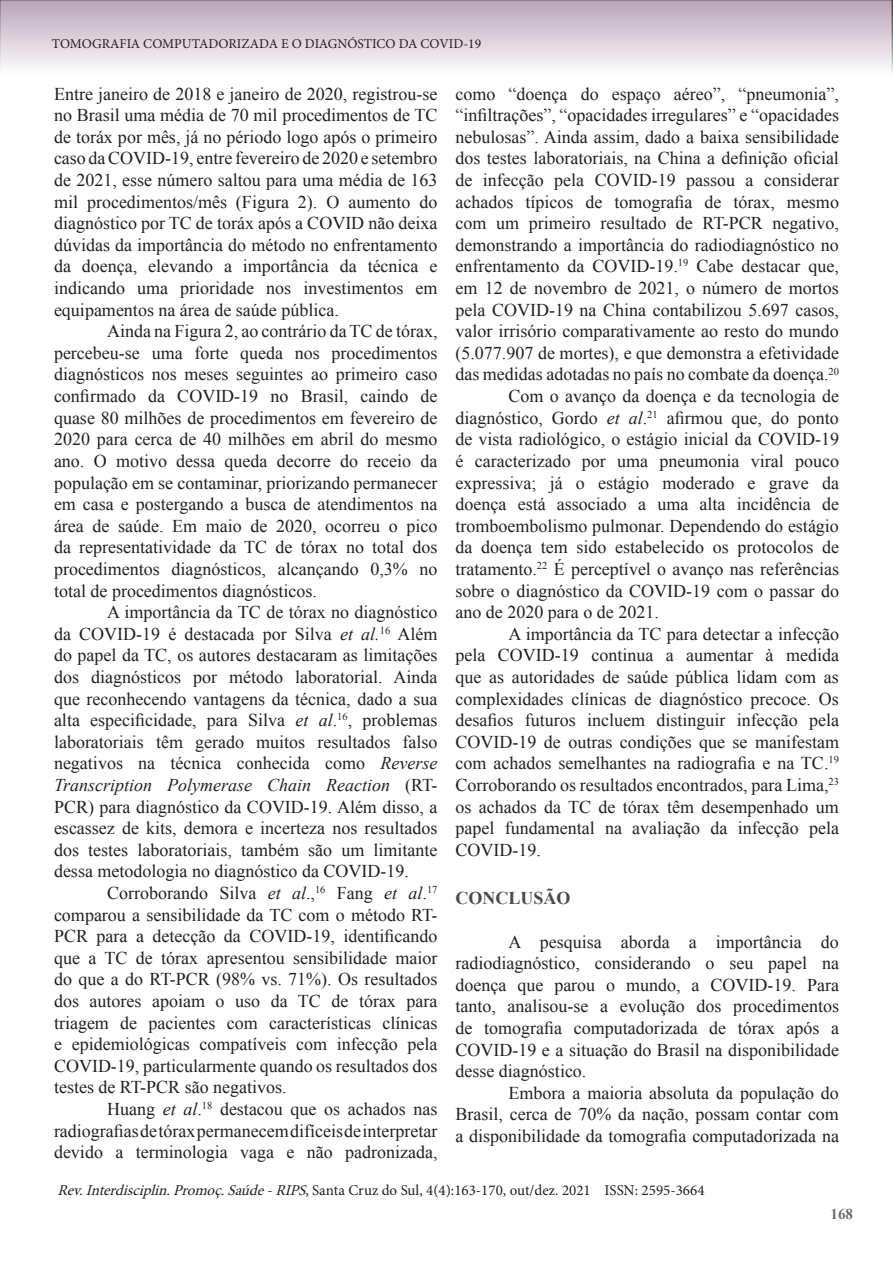
<style>
.page{position:relative;width:893px;height:1263px;background:#fff}
.page>*{position:absolute;margin:0;border:0;box-sizing:border-box;transform-origin:0 0}
.t1{font:18px/21.6px "Times New Roman";color:#231f20;text-align:justify}
.Título_1{font:700 18px "Times New Roman";color:#494a4b}
.t2{font:15px "Minion Pro";color:#231f20}
.t3{font:700 15px "Times New Roman";color:#6c6d70}
.t4{font:13.5px "Minion Pro";color:#231f20}
.s1{font-style:italic}
</style>
<div class="page">
<svg style="left:0;top:0;width:892px;height:71px;background:#d8ccd6"></svg>
<svg style="left:892px;top:0;width:1px;height:74px"></svg>
<p class="t4" style="left:52px;top:35px;width:431px">TOMOGRAFIA COMPUTADORIZADA E O DIAGNÓSTICO DA COVID-19</p>
<p class="t1" style="left:54px;top:83px;width:385px">Entre janeiro de 2018 e janeiro de 2020, registrou-se no Brasil uma média de 70 mil procedimentos de TC de toráx por mês, já no périodo logo após o primeiro caso da COVID-19, entre fevereiro de 2020 e setembro de 2021, esse número saltou para uma média de 163 mil procedimentos/mês (Figura 2). O aumento do diagnóstico por TC de toráx após a COVID não deixa dúvidas da importância do método no enfrentamento da doença, elevando a importância da técnica e indicando uma prioridade nos investimentos em equipamentos na área de saúde pública.</p>
<p class="t1" style="left:54px;top:320px;width:385px;text-indent:53px">Ainda na Figura 2, ao contrário da TC de tórax, percebeu-se uma forte queda nos procedimentos diagnósticos nos meses seguintes ao primeiro caso confirmado da COVID-19 no Brasil, caindo de quase 80 milhões de procedimentos em fevereiro de 2020 para cerca de 40 milhões em abril do mesmo ano. O motivo dessa queda decorre do receio da população em se contaminar, priorizando permanecer em casa e postergando a busca de atendimentos na área de saúde. Em maio de 2020, ocorreu o pico da representatividade da TC de tórax no total dos procedimentos diagnósticos, alcançando 0,3% no total de procedimentos diagnósticos.</p>
<p class="t1" style="left:54px;top:601px;width:385px;text-indent:53px">A importância da TC de tórax no diagnóstico da COVID-19 é destacada por Silva <span class="s1">et al.</span><sup>16</sup> Além do papel da TC, os autores destacaram as limitações dos diagnósticos por método laboratorial. Ainda que reconhecendo vantagens da técnica, dado a sua alta especificidade, para Silva <span class="s1">et al</span>.<sup>16</sup>, problemas laboratoriais têm gerado muitos resultados falso negativos na técnica conhecida como <span class="s1">Reverse Transcription Polymerase Chain Reaction</span> (RT-PCR) para diagnóstico da COVID-19. Além disso, a escassez de kits, demora e incerteza nos resultados dos testes laboratoriais, também são um limitante dessa metodologia no diagnóstico da COVID-19.</p>
<p class="t1" style="left:54px;top:882px;width:385px;text-indent:53px">Corroborando Silva <span class="s1">et al</span>.,<sup>16</sup> Fang <span class="s1">et al</span>.<sup>17 </sup>comparou a sensibilidade da TC com o método RT-PCR para a detecção da COVID-19, identificando que a TC de tórax apresentou sensibilidade maior do que a do RT-PCR (98% vs. 71%). Os resultados dos autores apoiam o uso da TC de tórax para triagem de pacientes com características clínicas e epidemiológicas compatíveis com infecção pela COVID-19, particularmente quando os resultados dos testes de RT-PCR são negativos.</p>
<p class="t1" style="left:54px;top:1098px;width:385px;text-indent:53px">Huang <span class="s1">et al</span>.<sup>18</sup> destacou que os achados nas radiografias de tórax permanecem difíceis de interpretar devido a terminologia vaga e não padronizada,</p>
<p class="t1" style="left:455px;top:83px;width:385px">como “doença do espaço aéreo”, “pneumonia”, “infiltrações”, “opacidades irregulares” e “opacidades nebulosas”. Ainda assim, dado a baixa sensibilidade dos testes laboratoriais, na China a definição oficial de infecção pela COVID-19 passou a considerar achados típicos de tomografia de tórax, mesmo com um primeiro resultado de RT-PCR negativo, demonstrando a importância do radiodiagnóstico no enfrentamento da COVID-19.<sup>19</sup> Cabe destacar que, em 12 de novembro de 2021, o número de mortos pela COVID-19 na China contabilizou 5.697 casos, valor irrisório comparativamente ao resto do mundo (5.077.907 de mortes), e que demonstra a efetividade das medidas adotadas no país no combate da doença.<sup>20</sup></p>
<p class="t1" style="left:455px;top:385px;width:385px;text-indent:53px">Com o avanço da doença e da tecnologia de diagnóstico, Gordo <span class="s1">et al</span>.<sup>21</sup> afirmou que, do ponto de vista radiológico, o estágio inicial da COVID-19 é caracterizado por uma pneumonia viral pouco expressiva; já o estágio moderado e grave da doença está associado a uma alta incidência de tromboembolismo pulmonar. Dependendo do estágio da doença tem sido estabelecido os protocolos de tratamento.<sup>22</sup> É perceptível o avanço nas referências sobre o diagnóstico da COVID-19 com o passar do ano de 2020 para o de 2021.</p>
<p class="t1" style="left:455px;top:623px;width:385px;text-indent:53px">A importância da TC para detectar a infecção pela COVID-19 continua a aumentar à medida que as autoridades de saúde pública lidam com as complexidades clínicas de diagnóstico precoce. Os desafios futuros incluem distinguir infecção pela COVID-19 de outras condições que se manifestam com achados semelhantes na radiografia e na TC.<sup>19<br></sup>Corroborando os resultados encontrados, para Lima,<sup>23 </sup>os achados da TC de tórax têm desempenhado um papel fundamental na avaliação da infecção pela COVID-19.</p>
<p class="Título_1" style="left:455px;top:886px;width:117px">CONCLUSÃO</p>
<p class="t1" style="left:455px;top:930px;width:385px;text-indent:53px">A pesquisa aborda a importância do radiodiagnóstico, considerando o seu papel na doença que parou o mundo, a COVID-19. Para tanto, analisou-se a evolução dos procedimentos de tomografia computadorizada de tórax após a COVID-19 e a situação do Brasil na disponibilidade desse diagnóstico.</p>
<p class="t1" style="left:455px;top:1082px;width:385px;text-indent:53px">Embora a maioria absoluta da população do Brasil, cerca de 70% da nação, possam contar com a disponibilidade da tomografia computadorizada na</p>
<p class="t2" style="left:57px;top:1180px;width:649px"><span class="s1">Rev.Interdisciplin.Promoç.Saúde-RIPS</span>, Santa Cruz do Sul, 4(4):163-170, out/dez. 2021 ISSN: 2595-3664</p>
<p class="t3" style="left:831px;top:1204px;width:24px">168</p>
</div>
